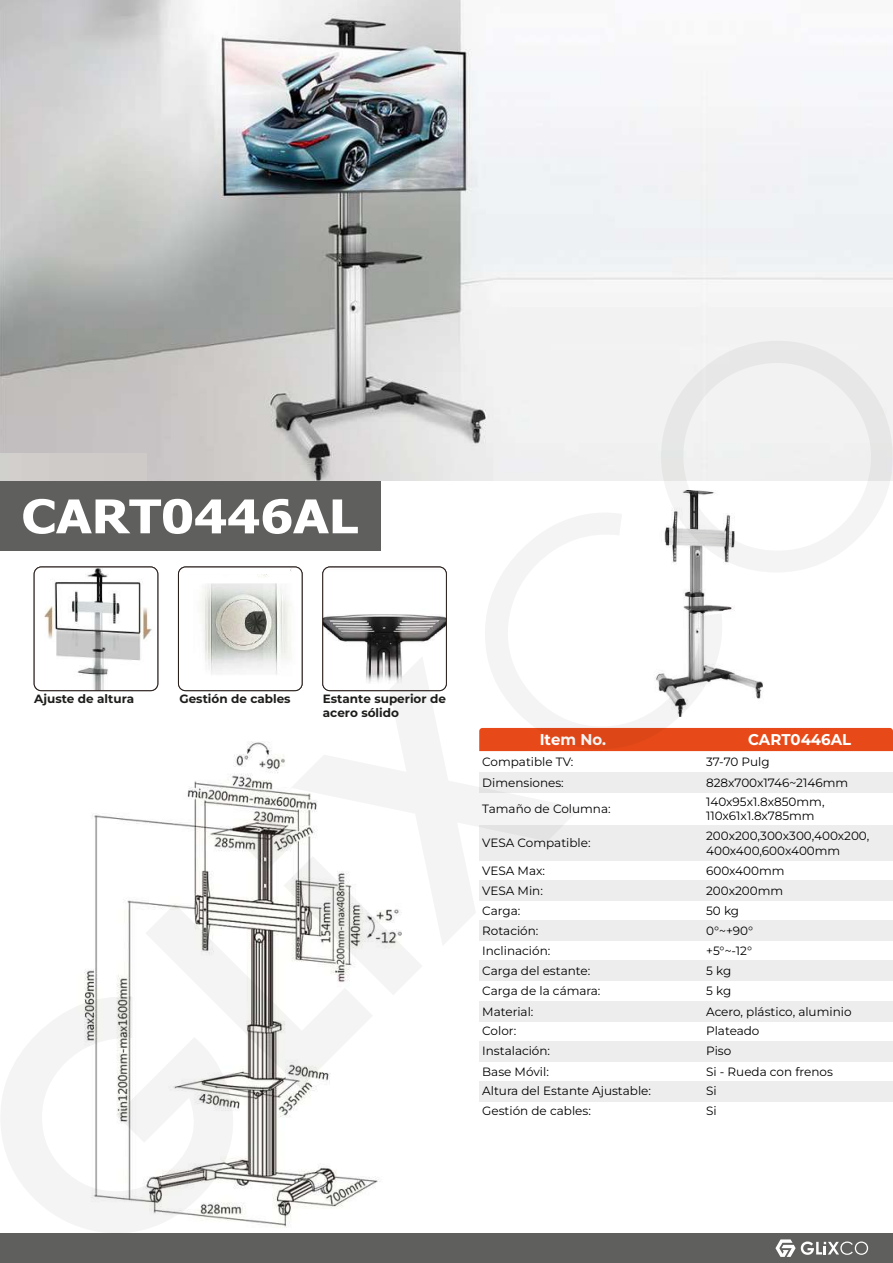
<style>
.page{position:relative;width:893px;height:1263px;background:#fff}
.page>*{position:absolute;margin:0;border:0;box-sizing:border-box;transform-origin:0 0}
.t1{font:700 51.15px "Tahoma";color:#fff}
.t2{font:700 46.5px "Tahoma";color:#fff;scale:1.12 1}
.t3{font:700 15.6px "Montserrat";color:#fff;scale:.96 1}
.t4{font:12px/20.1px "Montserrat";color:#000}
.t5{font:700 12px/14.4px "Montserrat";color:#1d1d1b}
</style>
<div class="page">
<img style="left:84px;top:742px;width:402px;height:485px">
<img style="left:724px;top:606px;width:39px;height:93px">
<div style="left:0;top:1233px;width:893px;height:30px;background:#5f5f5d"></div>
<svg style="left:775px;top:1239px;width:93px;height:18px"></svg>
<div style="left:479px;top:881px;width:414px;height:20px;background:#ededee"></div>
<div style="left:479px;top:772px;width:414px;height:20px;background:#ededee"></div>
<div style="left:479px;top:825px;width:414px;height:35px;background:#ededee"></div>
<div style="left:724px;top:728px;width:169px;height:23px;background:#e74a18"></div>
<div style="left:0;top:481px;width:381px;height:69px;background:#5f5f5d"></div>
<div style="left:479px;top:921px;width:414px;height:20px;background:#ededee"></div>
<div style="left:479px;top:961px;width:414px;height:20px;background:#ededee"></div>
<div style="left:479px;top:1001px;width:414px;height:20px;background:#ededee"></div>
<div style="left:479px;top:1041px;width:414px;height:20px;background:#ededee"></div>
<div style="left:479px;top:1081px;width:414px;height:20px;background:#ededee"></div>
<img style="left:323px;top:567px;width:123px;height:89px">
<div style="left:343px;top:574px;width:82px;height:30px;background:#fff"></div>
<div style="left:322px;top:567px;width:125px;height:124px;border:1px solid #231916;border-radius:7px"></div>
<svg style="left:34px;top:567px;width:124px;height:124px"></svg>
<div style="left:34px;top:567px;width:124px;height:124px;border:1px solid #231916;border-radius:7px"></div>
<svg style="left:178px;top:567px;width:124px;height:124px"></svg>
<div style="left:184px;top:567px;width:106px;height:7px;background:#fff"></div>
<div style="left:178px;top:567px;width:124px;height:124px;border:1px solid #231916;border-radius:7px"></div>
<img style="left:0;top:0;width:893px;height:481px">
<div style="left:0;top:453px;width:146px;height:28px;background:#cfcbc8"></div>
<svg style="left:1px;top:996px;width:234px;height:237px;fill:#f4f4f4"></svg>
<svg style="left:291px;top:656px;width:290px;height:290px;fill:#f4f4f4"></svg>
<svg style="left:484px;top:513px;width:240px;height:238px"></svg>
<svg style="left:660px;top:341px;width:233px;height:232px;fill:#f2f2f2"></svg>
<svg style="left:145px;top:811px;width:278px;height:277px"></svg>
<h1 class="t1" style="left:32px;top:480px;width:149px">F80W</h1>
<h2 class="t2" style="left:22px;top:484px;width:302px">CART0446AL</h2>
<p class="t5" style="left:34px;top:691px;width:102px">Ajuste de altura</p>
<p class="t5" style="left:179px;top:691px;width:113px">Gestión de cables</p>
<p class="t5" style="left:323px;top:691px;width:125px">Estante superior de acero sólido</p>
<h3 class="t3" style="left:540px;top:729px;width:71px">Item No.</h3>
<p class="t4" style="left:482px;top:772px;width:83px">Dimensiones:</p>
<p class="t4" style="left:482px;top:751px;width:93px">Compatible TV:</p>
<p class="t4" style="left:482px;top:798px;width:130px">Tamaño de Columna:</p>
<h3 class="t3" style="left:748px;top:729px;width:109px">CART0446AL</h3>
<p class="t4" style="left:706px;top:772px;width:143px">828x700x1746~2146mm</p>
<p class="t4" style="left:706px;top:751px;width:65px">37-70 Pulg</p>
<p class="t4" style="left:706px;top:794px;width:120px;line-height:14.4px">140x95x1.8x850mm,<br>110x61x1.8x785mm</p>
<p class="t4" style="left:706px;top:828px;width:165px;line-height:14.4px">200x200,300x300,400x200,<br>400x400,600x400mm</p>
<p class="t4" style="left:482px;top:833px;width:110px">VESA Compatible:</p>
<p class="t4" style="left:482px;top:881px;width:62px">VESA Min:</p>
<p class="t4" style="left:482px;top:860px;width:64px">VESA Max:</p>
<p class="t4" style="left:706px;top:860px;width:80px">600x400mm<br>200x200mm</p>
<p class="t4" style="left:482px;top:921px;width:58px">Rotación:</p>
<p class="t4" style="left:706px;top:921px;width:74px">100x100mm</p>
<p class="t4" style="left:706px;top:881px;width:74px">100x100mm</p>
<p class="t4" style="left:482px;top:900px;width:40px">Carga:</p>
<p class="t4" style="left:706px;top:900px;width:49px">50 kg<br>0°~+90°</p>
<p class="t4" style="left:482px;top:960px;width:110px">Carga del estante:</p>
<p class="t4" style="left:482px;top:940px;width:70px">Inclinación:</p>
<p class="t4" style="left:706px;top:940px;width:47px">+5°~-12°<br>5 kg</p>
<p class="t4" style="left:482px;top:981px;width:120px">Carga de la cámara:</p>
<p class="t4" style="left:706px;top:981px;width:27px">5 kg</p>
<p class="t4" style="left:482px;top:1001px;width:53px">Material:</p>
<p class="t4" style="left:706px;top:1001px;width:74px">100x100mm</p>
<p class="t4" style="left:706px;top:1001px;width:147px">Acero, plástico, aluminio</p>
<p class="t4" style="left:482px;top:1021px;width:35px">Color:</p>
<p class="t4" style="left:482px;top:1061px;width:68px">Base Móvil:</p>
<p class="t4" style="left:482px;top:1041px;width:69px">Instalación:</p>
<p class="t4" style="left:706px;top:1021px;width:128px">Plateado<br>Piso<br>Si - Rueda con frenos</p>
<p class="t4" style="left:482px;top:1081px;width:170px">Altura del Estante Ajustable:</p>
<p class="t4" style="left:706px;top:1081px;width:12px">Si</p>
<p class="t4" style="left:482px;top:1101px;width:110px">Gestión de cables:</p>
<p class="t4" style="left:706px;top:1101px;width:12px">Si</p>
</div>
